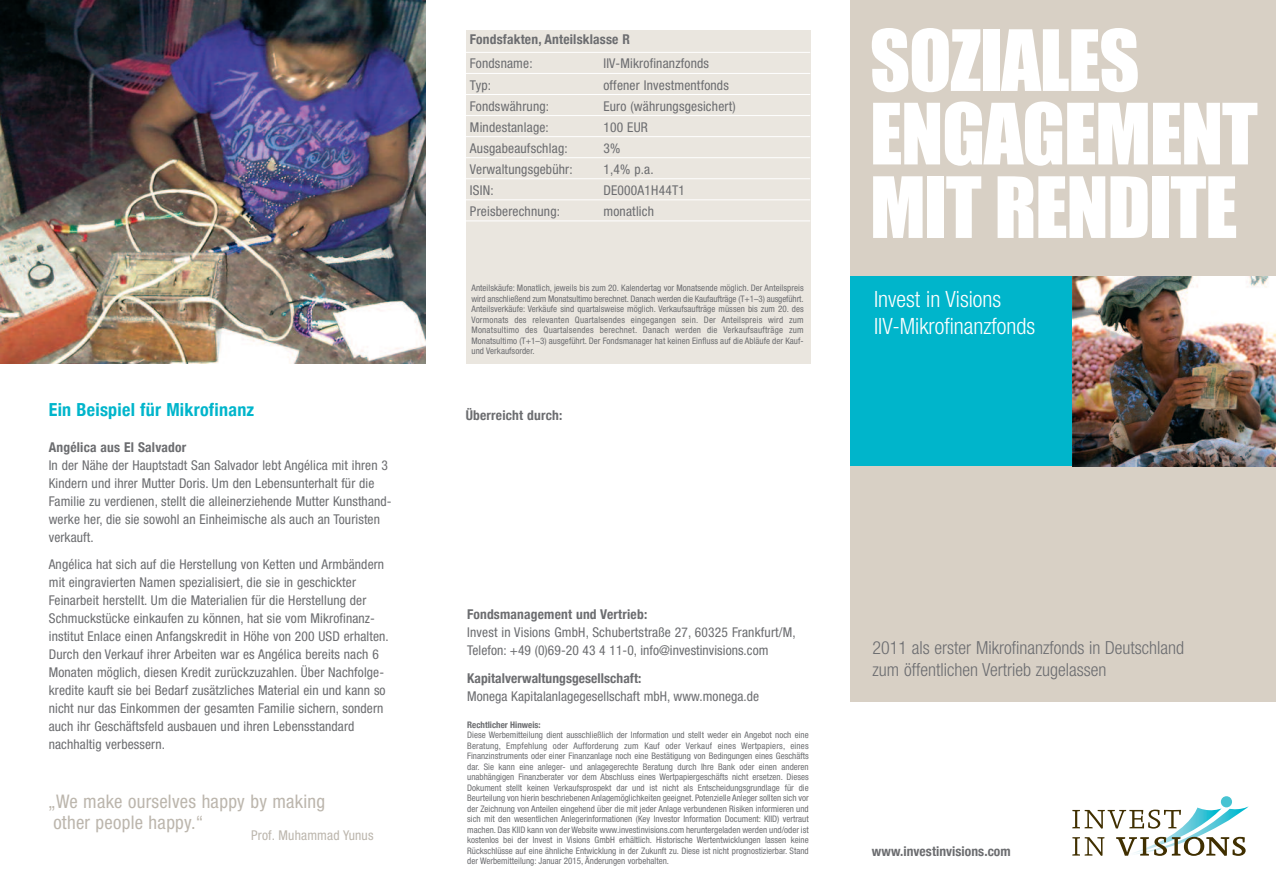
<style>
.page{position:relative;width:1276px;height:893px;background:#fff}
.page>*{position:absolute;margin:0;border:0;box-sizing:border-box;transform-origin:0 0}
.t1{font:78px/73.5px "Impact";letter-spacing:-.015em;color:#fff}
.t2{font:300 condensed 22.5px/27px "Helvetica Neue";color:#fff}
.t3{font:condensed 18.75px/21px "Helvetica Neue";letter-spacing:.015em;color:#bcb6ad}
.t4{font:300 condensed 18px/22.5px "Helvetica Neue";color:#6c6d70}
.t5{font:700 condensed 18px "Helvetica Neue";letter-spacing:.015em;color:#00b5cb}
.t6{font:condensed 13.5px/18px "Helvetica Neue";letter-spacing:.01em;color:#6c6d70}
.t7{font:700 condensed 13.5px "Helvetica Neue";letter-spacing:.015em;color:#6c6d70}
.t8{font:condensed 13.5px "Helvetica Neue";letter-spacing:.015em;color:#bcb6ad}
.t9{font:condensed 9px/10.5px "Helvetica Neue";color:#6c6d70;text-align:justify}
.t10{font:700 condensed 9px "Helvetica Neue";color:#6c6d70}
</style>
<div class="page">
<div style="left:850px;top:0;width:426px;height:702px;background:#d8d0c5"></div>
<div style="left:850px;top:276px;width:426px;height:190px;background:#00b5cb"></div>
<img style="left:1072px;top:276px;width:204px;height:190px">
<div style="left:466px;top:31px;width:344px;height:333px;background:#eae6df"></div>
<hr style="left:466px;top:52px;width:344px;height:1px;background:#fff">
<hr style="left:466px;top:73px;width:344px;height:1px;background:#fff">
<hr style="left:466px;top:94px;width:344px;height:1px;background:#fff">
<hr style="left:466px;top:115px;width:344px;height:1px;background:#fff">
<hr style="left:466px;top:136px;width:344px;height:1px;background:#fff">
<hr style="left:466px;top:157px;width:344px;height:1px;background:#fff">
<hr style="left:466px;top:178px;width:344px;height:1px;background:#fff">
<hr style="left:466px;top:199px;width:344px;height:1px;background:#fff">
<hr style="left:466px;top:221px;width:344px;height:1px;background:#fff">
<svg style="left:1072px;top:806px;width:176px;height:50px"></svg>
<div style="left:1220px;top:796px;width:12px;height:11px;background:#47c3d2;border-radius:50%"></div>
<img style="left:0;top:0;width:425px;height:364px">
<h3 class="t5" style="left:49px;top:398px;width:207px">Ein Beispiel für Mikrofinanz</h3>
<h3 class="t7" style="left:49px;top:439px;width:139px">Angélica aus El Salvador</h3>
<p class="t6" style="left:49px;top:457px;width:344px">In der Nähe der Hauptstadt San Salvador lebt Angélica mit ihren 3<br>Kindern und ihrer Mutter Doris. Um den Lebensunterhalt für die Familie zu verdienen, stellt die alleinerziehende Mutter Kunsthand&shy;werke her, die sie sowohl an Einheimische als auch an Touristen verkauft.</p>
<p class="t6" style="left:49px;top:556px;width:341px">Angélica hat sich auf die Herstellung von Ketten und Armbändern mit eingravierten Namen spezialisiert, die sie in geschickter Feinarbeit herstellt. Um die Materialien für die Herstellung der Schmuckstücke einkaufen zu können, hat sie vom Mikrofinanz&shy;institut Enlace einen Anfangskredit in Höhe von 200 USD erhalten.<br>Durch den Verkauf ihrer Arbeiten war es Angélica bereits nach 6<br>Monaten möglich, diesen Kredit zurückzuzahlen. Über Nachfolge&shy;kredite kauft sie bei Bedarf zusätzliches Material ein und kann so nicht nur das Einkommen der gesamten Familie sichern, sondern auch ihr Geschäftsfeld ausbauen und ihren Lebensstandard nachhaltig verbessern.</p>
<h3 class="t3" style="left:48px;top:793px;width:279px">„We make ourselves happy by making other people happy.“</h3>
<h3 class="t8" style="left:251px;top:830px;width:124px">Prof. Muhammad Yunus</h3>
<h3 class="t7" style="left:470px;top:31px;width:162px">Fondsfakten, Anteilsklasse R</h3>
<h3 class="t6" style="left:470px;top:56px;width:64px">Fondsname:</h3>
<h3 class="t6" style="left:603px;top:56px;width:107px">IIV-Mikrofinanzfonds</h3>
<h3 class="t6" style="left:470px;top:77px;width:23px">Typ:</h3>
<h3 class="t6" style="left:603px;top:77px;width:127px">offener Investmentfonds</h3>
<h3 class="t6" style="left:470px;top:98px;width:81px">Fondswährung:</h3>
<h3 class="t6" style="left:603px;top:98px;width:134px">Euro (währungsgesichert)</h3>
<h3 class="t6" style="left:470px;top:119px;width:80px">Mindestanlage:</h3>
<h3 class="t6" style="left:603px;top:119px;width:46px">100 EUR</h3>
<h3 class="t6" style="left:470px;top:140px;width:99px">Ausgabeaufschlag:</h3>
<h3 class="t6" style="left:603px;top:140px;width:18px">3%</h3>
<h3 class="t6" style="left:470px;top:161px;width:104px">Verwaltungsgebühr:</h3>
<h3 class="t6" style="left:603px;top:161px;width:52px">1,4% p.a.</h3>
<h3 class="t6" style="left:470px;top:182px;width:25px">ISIN:</h3>
<h3 class="t6" style="left:603px;top:182px;width:83px">DE000A1H44T1</h3>
<h3 class="t6" style="left:470px;top:203px;width:92px">Preisberechnung:</h3>
<h3 class="t6" style="left:603px;top:203px;width:52px">monatlich</h3>
<p class="t9" style="left:471px;top:283px;width:334px">Anteilskäufe: Monatlich, jeweils bis zum 20. Kalendertag vor Monatsende möglich. Der Anteilspreis wird anschließend zum Monatsultimo berechnet. Danach werden die Kaufaufträge (T+1–3) ausgeführt.<br>Anteilsverkäufe: Verkäufe sind quartalsweise möglich. Verkaufsaufträge müssen bis zum 20. des Vormonats des relevanten Quartalsendes eingegangen sein. Der Anteilspreis wird zum Monatsultimo des Quartalsendes berechnet. Danach werden die Verkaufsaufträge zum Monatsultimo (T+1–3) ausgeführt. Der Fondsmanager hat keinen Einfluss auf die Abläufe der Kauf&shy;und Verkaufsorder.</p>
<h3 class="t7" style="left:466px;top:407px;width:98px">Überreicht durch:</h3>
<h1 class="t1" style="left:870px;top:23px;width:389px">SOZIALES<br>ENGAGEMENT<br>MIT RENDITE</h1>
<h2 class="t2" style="left:874px;top:287px;width:163px">Invest in Visions<br>IIV-Mikrofinanzfonds</h2>
<h3 class="t7" style="left:467px;top:606px;width:181px">Fondsmanagement und Vertrieb:</h3>
<h3 class="t6" style="left:467px;top:624px;width:330px">Invest in Visions GmbH, Schubertstraße 27, 60325 Frankfurt/M,<br>Telefon: +49 (0)69-20 43 4 11-0, info@investinvisions.com</h3>
<h3 class="t7" style="left:467px;top:670px;width:176px">Kapitalverwaltungsgesellschaft:</h3>
<h3 class="t6" style="left:467px;top:688px;width:293px">Monega Kapitalanlagegesellschaft mbH, www.monega.de</h3>
<p class="t10" style="left:467px;top:719px;width:75px">Rechtlicher Hinweis:</p>
<p class="t9" style="left:467px;top:730px;width:343px">Diese Werbemitteilung dient ausschließlich der Information und stellt weder ein Angebot noch eine Beratung, Empfehlung oder Aufforderung zum Kauf oder Verkauf eines Wertpapiers, eines Finanzinstruments oder einer Finanzanlage noch eine Bestätigung von Bedingungen eines Geschäfts dar. Sie kann eine anleger- und anlagegerechte Beratung durch Ihre Bank oder einen anderen unabhängigen Finanzberater vor dem Abschluss eines Wertpapiergeschäfts nicht ersetzen. Dieses Dokument stellt keinen Verkaufsprospekt dar und ist nicht als Entscheidungsgrundlage für die Beurteilung von hierin beschriebenen Anlagemöglichkeiten geeignet. Potenzielle Anleger sollten sich vor der Zeichnung von Anteilen eingehend über die mit jeder Anlage verbundenen Risiken informieren und sich mit den wesentlichen Anlegerinformationen (Key Investor Information Document: KIID) vertraut machen. Das KIID kann von der Website www.investinvisions.com heruntergeladen werden und/oder ist kostenlos bei der Invest in Visions GmbH erhältlich. Historische Wertentwicklungen lassen keine Rückschlüsse auf eine ähnliche Entwicklung in der Zukunft zu. Diese ist nicht prognostizierbar. Stand der Werbemitteilung: Januar 2015, Änderungen vorbehalten.</p>
<h3 class="t4" style="left:872px;top:637px;width:313px">2011 als erster Mikrofinanzfonds in Deutschland zum öffentlichen Vertrieb zugelassen</h3>
<h3 class="t7" style="left:872px;top:843px;width:140px">www.investinvisions.com</h3>
</div>
